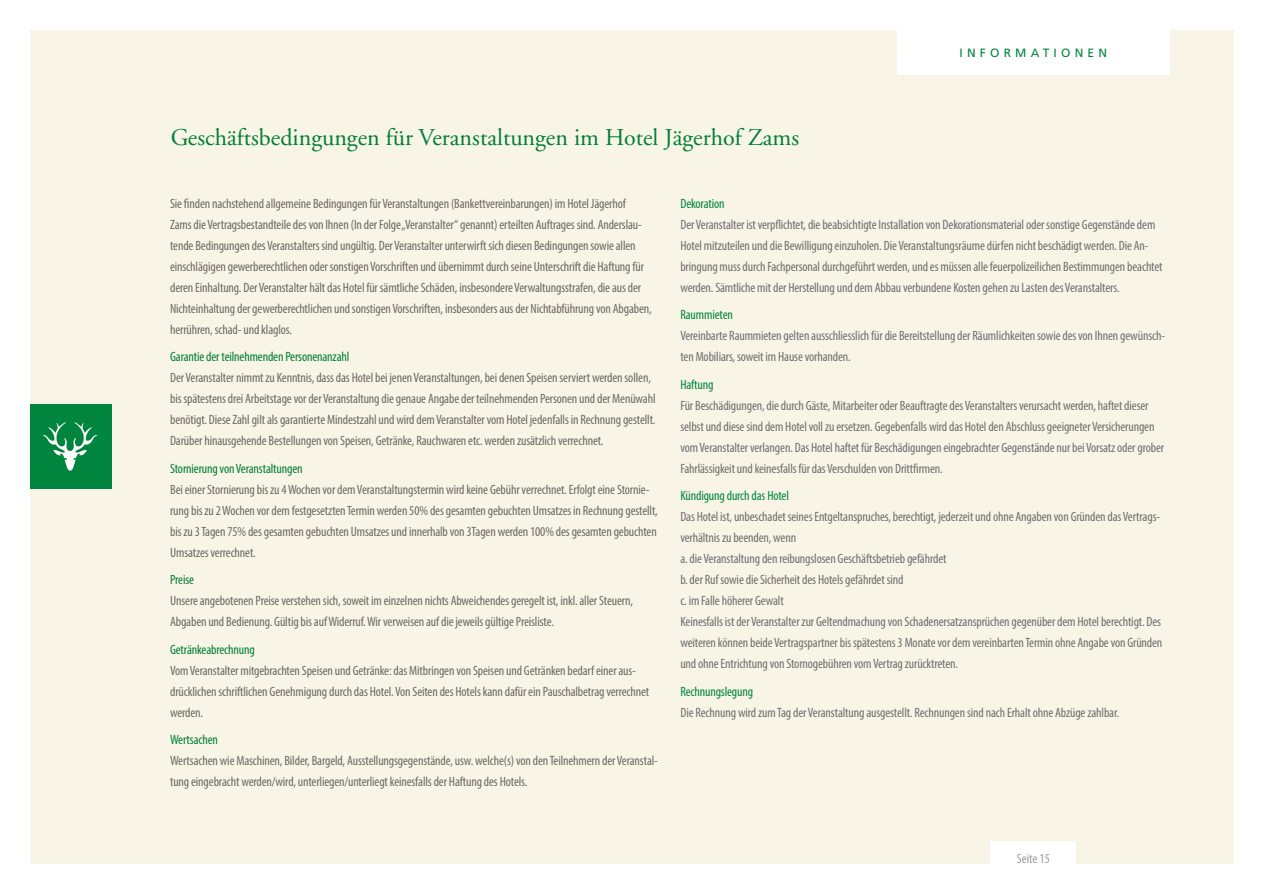
<style>
.page{position:relative;width:1263px;height:893px;background:#fff}
.page>*{position:absolute;margin:0;border:0;box-sizing:border-box;transform-origin:0 0}
.t1{font:24px "Adobe Garamond";color:#00853e}
.t2{font:condensed 13.5px/21px "Myriad Pro";letter-spacing:-.01em;color:#706f6f}
.t3{font:condensed 13.5px "Myriad Pro";letter-spacing:-.01em;color:#00853e}
.t4{font:condensed 13.5px "Myriad Pro";color:#9d9d9c}
.t5{font:12px "Frutiger";letter-spacing:.35em;color:#00853e}
</style>
<div class="page">
<div style="left:30px;top:30px;width:1203px;height:833px;background:#f9f5e6"></div>
<div style="left:897px;top:0;width:272px;height:74px;background:#fff"></div>
<div style="left:991px;top:842px;width:85px;height:51px;background:#fff"></div>
<div style="left:30px;top:404px;width:81px;height:85px;background:#00853e"></div>
<svg style="left:43px;top:422px;width:54px;height:49px"></svg>
<h1 class="t1" style="left:170px;top:125px;width:631px">Geschäftsbedingungen für Veranstaltungen im Hotel Jägerhof Zams</h1>
<p class="t5" style="left:959px;top:46px;width:147px">INFORMATI ON EN</p>
<p class="t2" style="left:170px;top:193px;width:483px">Sie finden nachstehend allgemeine Bedingungen für Veranstaltungen (Bankettvereinbarungen) im Hotel Jägerhof<br>Zams die Vertragsbestandteile des von Ihnen (In der Folge „Veranstalter“ genannt) erteilten Auftrages sind. Anderslau&shy;tende Bedingungen des Veranstalters sind ungültig. Der Veranstalter unterwirft sich diesen Bedingungen sowie allen einschlägigen gewerberechtlichen oder sonstigen Vorschriften und übernimmt durch seine Unterschrift die Haftung für deren Einhaltung. Der Veranstalter hält das Hotel für sämtliche Schäden, insbesondere Verwaltungsstrafen, die aus der Nichteinhaltung der gewerberechtlichen und sonstigen Vorschriften, insbesonders aus der Nichtabführung von Abgaben, herrühren, schad- und klaglos.</p>
<p class="t3" style="left:170px;top:349px;width:181px">Garantie der teilnehmenden Personenanzahl</p>
<p class="t2" style="left:170px;top:367px;width:487px">Der Veranstalter nimmt zu Kenntnis, dass das Hotel bei jenen Veranstaltungen, bei denen Speisen serviert werden sollen, bis spätestens drei Arbeitstage vor der Veranstaltung die genaue Angabe der teilnehmenden Personen und der Menüwahl benötigt. Diese Zahl gilt als garantierte Mindestzahl und wird dem Veranstalter vom Hotel jedenfalls in Rechnung gestellt.<br>Darüber hinausgehende Bestellungen von Speisen, Getränke, Rauchwaren etc. werden zusätzlich verrechnet.</p>
<p class="t3" style="left:170px;top:460px;width:134px">Stornierung von Veranstaltungen</p>
<p class="t2" style="left:170px;top:479px;width:489px">Bei einer Stornierung bis zu 4 Wochen vor dem Veranstaltungstermin wird keine Gebühr verrechnet. Erfolgt eine Stornie&shy;rung bis zu 2 Wochen vor dem festgesetzten Termin werden 50% des gesamten gebuchten Umsatzes in Rechnung gestellt, bis zu 3 Tagen 75% des gesamten gebuchten Umsatzes und innerhalb von 3Tagen werden 100% des gesamten gebuchten Umsatzes verrechnet.</p>
<p class="t3" style="left:170px;top:571px;width:25px">Preise</p>
<p class="t2" style="left:170px;top:590px;width:464px">Unsere angebotenen Preise verstehen sich, soweit im einzelnen nichts Abweichendes geregelt ist, inkl. aller Steuern,<br>Abgaben und Bedienung. Gültig bis auf Widerruf. Wir verweisen auf die jeweils gültige Preisliste.</p>
<p class="t3" style="left:170px;top:641px;width:86px">Getränkeabrechnung</p>
<p class="t2" style="left:170px;top:659px;width:481px">Vom Veranstalter mitgebrachten Speisen und Getränke: das Mitbringen von Speisen und Getränken bedarf einer aus&shy;drücklichen schriftlichen Genehmigung durch das Hotel. Von Seiten des Hotels kann dafür ein Pauschalbetrag verrechnet werden.</p>
<p class="t3" style="left:170px;top:731px;width:49px">Wertsachen</p>
<p class="t2" style="left:170px;top:750px;width:489px">Wertsachen wie Maschinen, Bilder, Bargeld, Ausstellungsgegenstände, usw. welche(s) von den Teilnehmern der Veranstal&shy;tung eingebracht werden/wird, unterliegen/unterliegt keinesfalls der Haftung des Hotels.</p>
<p class="t3" style="left:680px;top:195px;width:46px">Dekoration</p>
<p class="t2" style="left:680px;top:214px;width:484px">Der Veranstalter ist verpflichtet, die beabsichtigte Installation von Dekorationsmaterial oder sonstige Gegenstände dem Hotel mitzuteilen und die Bewilligung einzuholen. Die Veranstaltungsräume dürfen nicht beschädigt werden. Die An&shy;bringung muss durch Fachpersonal durchgeführt werden, und es müssen alle feuerpolizeilichen Bestimmungen beachtet werden. Sämtliche mit der Herstellung und dem Abbau verbundene Kosten gehen zu Lasten des Veranstalters.</p>
<p class="t3" style="left:680px;top:307px;width:54px">Raummieten</p>
<p class="t2" style="left:680px;top:325px;width:486px">Vereinbarte Raummieten gelten ausschliesslich für die Bereitstellung der Räumlichkeiten sowie des von Ihnen gewünsch&shy;ten Mobiliars, soweit im Hause vorhanden.</p>
<p class="t3" style="left:680px;top:376px;width:35px">Haftung</p>
<p class="t2" style="left:680px;top:395px;width:485px">Für Beschädigungen, die durch Gäste, Mitarbeiter oder Beauftragte des Veranstalters verursacht werden, haftet dieser selbst und diese sind dem Hotel voll zu ersetzen. Gegebenfalls wird das Hotel den Abschluss geeigneter Versicherungen vom Veranstalter verlangen. Das Hotel haftet für Beschädigungen eingebrachter Gegenstände nur bei Vorsatz oder grober Fahrlässigkeit und keinesfalls für das Verschulden von Drittfirmen.</p>
<p class="t3" style="left:680px;top:487px;width:110px">Kündigung durch das Hotel</p>
<p class="t2" style="left:680px;top:506px;width:483px">Das Hotel ist, unbeschadet seines Entgeltanspruches, berechtigt, jederzeit und ohne Angaben von Gründen das Vertrags&shy;verhältnis zu beenden, wenn<br>a. die Veranstaltung den reibungslosen Geschäftsbetrieb gefährdet<br>b. der Ruf sowie die Sicherheit des Hotels gefährdet sind<br>c. im Falle höherer Gewalt<br>Keinesfalls ist der Veranstalter zur Geltendmachung von Schadenersatzansprüchen gegenüber dem Hotel berechtigt. Des weiteren können beide Vertragspartner bis spätestens 3 Monate vor dem vereinbarten Termin ohne Angabe von Gründen und ohne Entrichtung von Stornogebühren vom Vertrag zurücktreten.</p>
<p class="t3" style="left:680px;top:683px;width:74px">Rechnungslegung</p>
<p class="t2" style="left:680px;top:701px;width:440px">Die Rechnung wird zum Tag der Veranstaltung ausgestellt. Rechnungen sind nach Erhalt ohne Abzüge zahlbar.</p>
<p class="t4" style="left:1017px;top:851px;width:35px">Seite 15</p>
</div>
